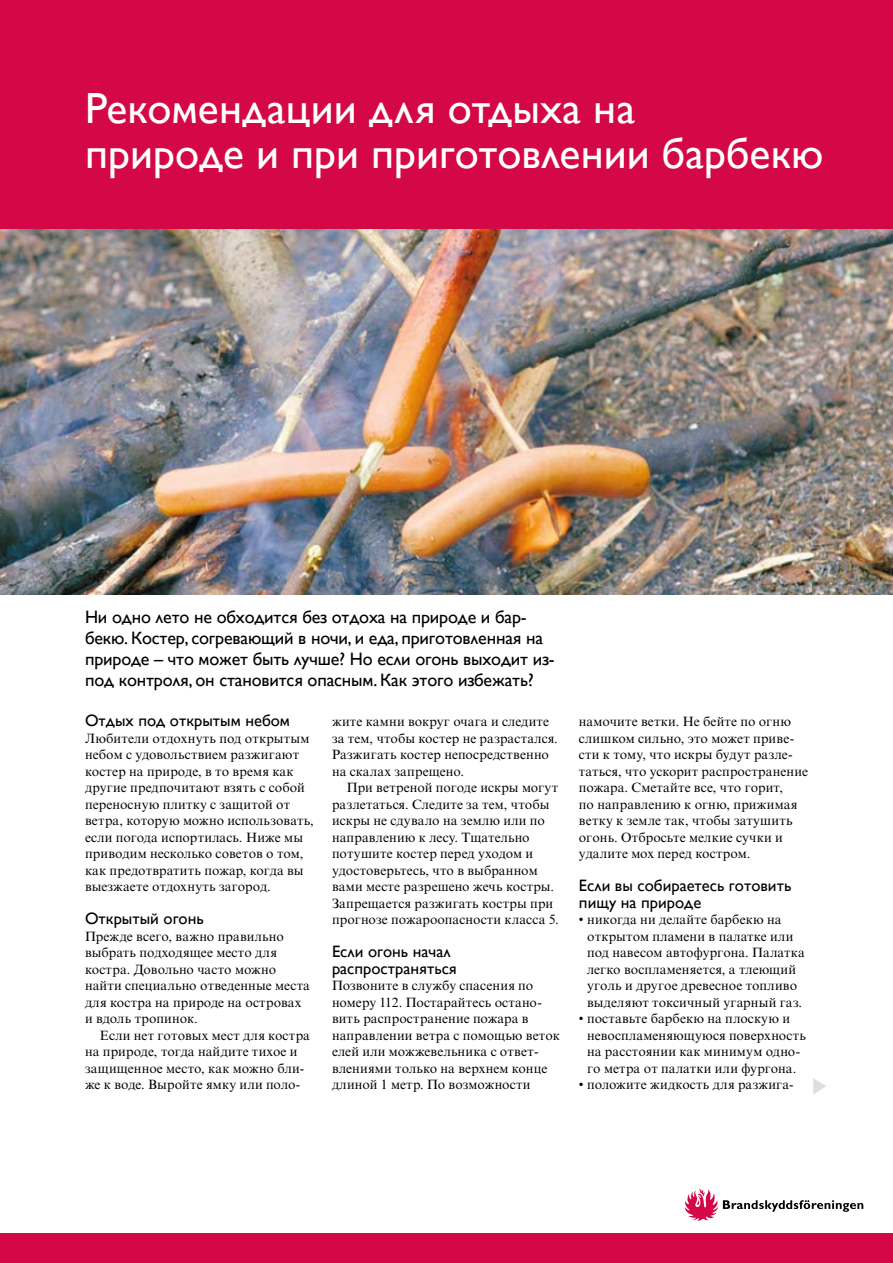
<style>
.page{position:relative;width:893px;height:1263px;background:#fff}
.page>*{position:absolute;margin:0;border:0;box-sizing:border-box;transform-origin:0 0}
.t1{font:43.5px/45px "Gill Sans WGL";letter-spacing:.005em;color:#fff}
.t2{font:18px/21px "Gill Sans WGL";letter-spacing:-.01em;color:#000}
.t3{font:16.5px/16.5px "Gill Sans WGL";color:#000}
.t4{font:13.5px/16.5px "Times N Rom Cyr";letter-spacing:.01em;color:#000}
</style>
<div class="page">
<svg style="left:685px;top:1188px;width:178px;height:33px"></svg>
<img style="left:0;top:228px;width:893px;height:366px">
<div style="left:0;top:0;width:893px;height:228px;background:#d40846"></div>
<div style="left:0;top:1233px;width:893px;height:30px;background:#d40846"></div>
<svg style="left:813px;top:1078px;width:13px;height:16px"></svg>
<h1 class="t1" style="left:85px;top:85px;width:740px">Рекомендации для отдыха на<br>природе и при приготовлении барбекю</h1>
<h2 class="t2" style="left:85px;top:606px;width:471px">Ни одно лето не обходится без отдоха на природе и бар&shy;бекю. Костер, согревающий в ночи, и еда, приготовленная на природе – что может быть лучше? Но если огонь выходит из&shy;под контроля, он становится опасным. Как этого избежать?</h2>
<p class="t3" style="left:85px;top:712px;width:206px">Отдых под открытым небом</p>
<p class="t4" style="left:85px;top:730px;width:230px">Любители отдохнуть под открытым небом с удовольствием разжигают костер на природе, в то время как другие предпочитают взять с собой переносную плитку с защитой от ветра, которую можно использовать, если погода испортилась. Ниже мы приводим несколько советов о том, как предотвратить пожар, когда вы выезжаете отдохнуть загород.</p>
<p class="t3" style="left:85px;top:910px;width:120px">Открытый огонь</p>
<p class="t4" style="left:85px;top:928px;width:227px">Прежде всего, важно правильно выбрать подходящее место для костра. Довольно часто можно найти специально отведенные места для костра на природе на островах и вдоль тропинок.</p>
<p class="t4" style="left:85px;top:1027px;width:226px;text-indent:15px">Если нет готовых мест для костра на природе, тогда найдите тихое и защищенное место, как можно бли&shy;же к воде. Выройте ямку или поло-</p>
<p class="t4" style="left:332px;top:713px;width:227px">жите камни вокруг очага и следите за тем, чтобы костер не разрастался.<br>Разжигать костер непосредственно на скалах запрещено.</p>
<p class="t4" style="left:332px;top:779px;width:228px;text-indent:15px">При ветреной погоде искры могут разлетаться. Следите за тем, чтобы искры не сдувало на землю или по направлению к лесу. Тщательно потушите костер перед уходом и удостоверьтесь, что в выбранном вами месте разрешено жечь костры.<br>Запрещается разжигать костры при прогнозе пожароопасности класса 5.</p>
<p class="t3" style="left:332px;top:943px;width:126px">Если огонь начал распространяться</p>
<p class="t4" style="left:332px;top:977px;width:229px">Позвоните в службу спасения по номеру 112. Постарайтесь остано&shy;вить распространение пожара в направлении ветра с помощью веток елей или можжевельника с ответ&shy;влениями только на верхнем конце длиной 1 метр. По возможности</p>
<p class="t4" style="left:579px;top:713px;width:230px">намочите ветки. Не бейте по огню слишком сильно, это может приве&shy;сти к тому, что искры будут разле&shy;таться, что ускорит распространение пожара. Сметайте все, что горит,<br>по направлению к огню, прижимая ветку к земле так, чтобы затушить огонь. Отбросьте мелкие сучки и удалите мох перед костром.</p>
<p class="t3" style="left:579px;top:877px;width:214px">Если вы собираетесь готовить пищу на природе</p>
<p class="t4" style="left:587px;top:911px;width:219px;text-indent:-8px">• никогда ни делайте барбекю на открытом пламени в палатке или под навесом автофургона. Палатка легко воспламеняется, а тлеющий уголь и другое древесное топливо выделяют токсичный угарный газ.</p>
<p class="t4" style="left:587px;top:1010px;width:220px;text-indent:-8px">• поставьте барбекю на плоскую и невоспламеняющуюся поверхность на расстоянии как минимум одно&shy;го метра от палатки или фургона.</p>
<p class="t4" style="left:579px;top:1076px;width:216px">• положите жидкость для разжига-</p>
</div>
